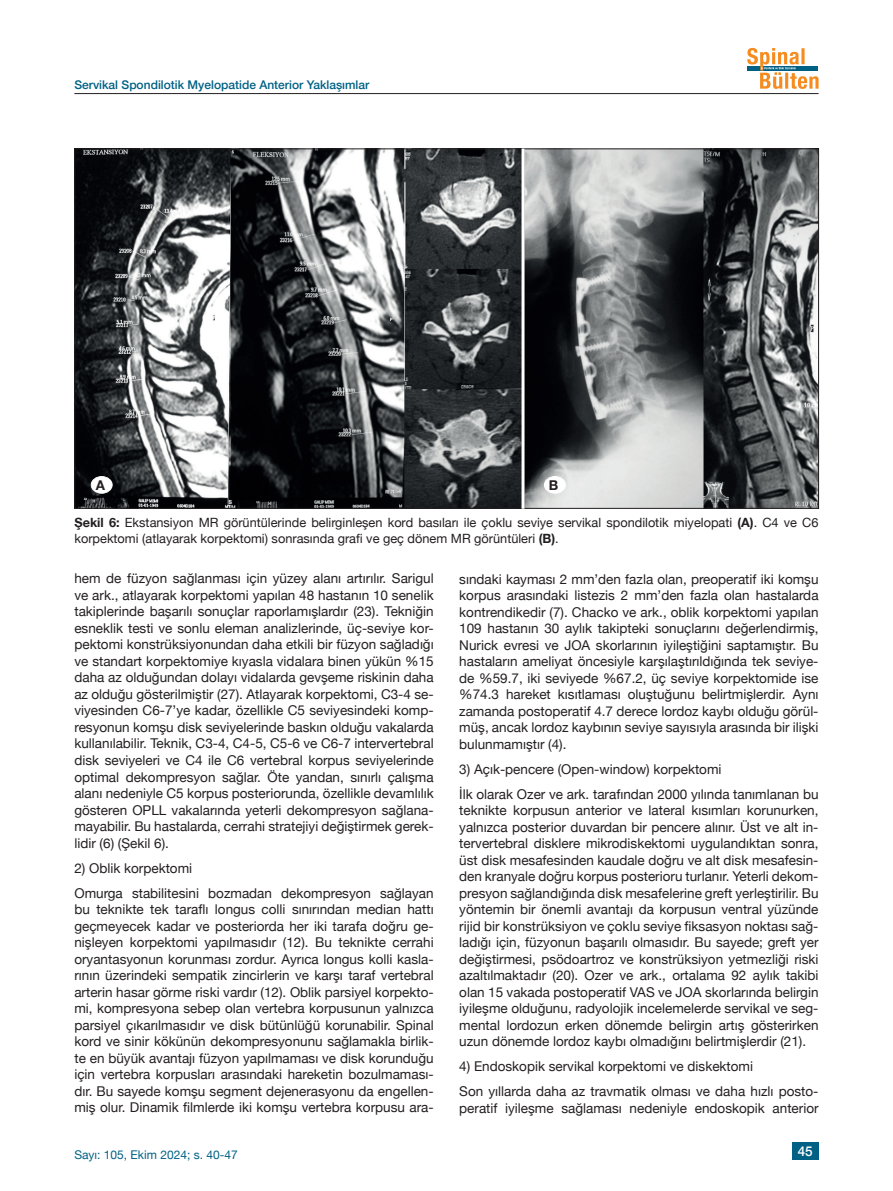
<style>
.page{position:relative;width:893px;height:1191px;background:#fff}
.page>*{position:absolute;margin:0;border:0;box-sizing:border-box;transform-origin:0 0}
.t1{font:13.5px/16.5px "Helvetica Neue";color:#231f20;text-align:justify}
.t2{font:500 13.5px "Helvetica Neue";color:#fff}
.t3{font:700 13.5px "Helvetica Neue";color:#231f20}
.t4{font:12.75px/15.8px "Helvetica Neue";color:#231f20}
.t5{font:500 12px "Helvetica Neue";color:#006185}
.t6{font:12px "Helvetica Neue";color:#006185}
.s1{font-weight:700}
</style>
<div class="page">
<svg style="left:747px;top:48px;width:72px;height:41px"></svg>
<hr style="left:74px;top:93px;width:745px;height:1px;background:#231f20">
<div style="left:792px;top:1141px;width:27px;height:18px;background:#006185"></div>
<img style="left:76px;top:150px;width:741px;height:357px">
<div style="left:91px;top:476px;width:21px;height:17px;background:#fff;border-radius:50%"></div>
<div style="left:91px;top:476px;width:21px;height:17px;border:1px solid #fff;border-radius:50%"></div>
<div style="left:544px;top:476px;width:21px;height:17px;background:#fff;border-radius:50%"></div>
<div style="left:544px;top:476px;width:22px;height:17px;border:1px solid #fff;border-radius:50%"></div>
<hr style="left:521px;top:148px;width:3px;height:361px;background:#fff">
<p class="t5" style="left:74px;top:75px;width:297px">Servikal Spondilotik Myelopatide Anterior Yaklaşımlar</p>
<p class="t3" style="left:96px;top:474px;width:11px">A</p>
<p class="t3" style="left:549px;top:474px;width:11px">B</p>
<p class="t4" style="left:74px;top:515px;width:746px"><span class="s1">Şekil 6:</span> Ekstansiyon MR görüntülerinde belirginleşen kord basıları ile çoklu seviye servikal spondilotik miyelopati <span class="s1">(A)</span>. C4 ve C6 korpektomi (atlayarak korpektomi) sonrasında grafi ve geç dönem MR görüntüleri <span class="s1">(B)</span>.</p>
<p class="t1" style="left:74px;top:571px;width:361px">hem de füzyon sağlanması için yüzey alanı artırılır. Sarigul ve ark., atlayarak korpektomi yapılan 48 hastanın 10 senelik takiplerinde başarılı sonuçlar raporlamışlardır (23). Tekniğin esneklik testi ve sonlu eleman analizlerinde, üç-seviye kor&shy;pektomi konstrüksiyonundan daha etkili bir füzyon sağladığı ve standart korpektomiye kıyasla vidalara binen yükün %15 daha az olduğundan dolayı vidalarda gevşeme riskinin daha az olduğu gösterilmiştir (27). Atlayarak korpektomi, C3-4 se&shy;viyesinden C6-7’ye kadar, özellikle C5 seviyesindeki komp&shy;resyonun komşu disk seviyelerinde baskın olduğu vakalarda kullanılabilir. Teknik, C3-4, C4-5, C5-6 ve C6-7 intervertebral disk seviyeleri ve C4 ile C6 vertebral korpus seviyelerinde optimal dekompresyon sağlar. Öte yandan, sınırlı çalışma alanı nedeniyle C5 korpus posteriorunda, özellikle devamlılık gösteren OPLL vakalarında yeterli dekompresyon sağlana&shy;mayabilir. Bu hastalarda, cerrahi stratejiyi değiştirmek gerek&shy;lidir (6) (Şekil 6).</p>
<p class="t1" style="left:74px;top:856px;width:361px;line-height:25px">2) Oblik korpektomi<br>Omurga stabilitesini bozmadan dekompresyon sağlayan</p>
<p class="t1" style="left:74px;top:901px;width:361px">bu teknikte tek taraflı longus colli sınırından median hattı geçmeyecek kadar ve posteriorda her iki tarafa doğru ge&shy;nişleyen korpektomi yapılmasıdır (12). Bu teknikte cerrahi oryantasyonun korunması zordur. Ayrıca longus kolli kasla&shy;rının üzerindeki sempatik zincirlerin ve karşı taraf vertebral arterin hasar görme riski vardır (12). Oblik parsiyel korpekto&shy;mi, kompresyona sebep olan vertebra korpusunun yalnızca parsiyel çıkarılmasıdır ve disk bütünlüğü korunabilir. Spinal kord ve sinir kökünün dekompresyonunu sağlamakla birlik&shy;te en büyük avantajı füzyon yapılmaması ve disk korunduğu için vertebra korpusları arasındaki hareketin bozulmaması&shy;dır. Bu sayede komşu segment dejenerasyonu da engellen&shy;miş olur. Dinamik filmlerde iki komşu vertebra korpusu ara-</p>
<p class="t1" style="left:459px;top:571px;width:361px">sındaki kayması 2 mm’den fazla olan, preoperatif iki komşu korpus arasındaki listezis 2 mm’den fazla olan hastalarda kontrendikedir (7). Chacko ve ark., oblik korpektomi yapılan 109 hastanın 30 aylık takipteki sonuçlarını değerlendirmiş, Nurick evresi ve JOA skorlarının iyileştiğini saptamıştır. Bu hastaların ameliyat öncesiyle karşılaştırıldığında tek seviye&shy;de %59.7, iki seviyede %67.2, üç seviye korpektomide ise %74.3 hareket kısıtlaması oluştuğunu belirtmişlerdir. Aynı zamanda postoperatif 4.7 derece lordoz kaybı olduğu görül&shy;müş, ancak lordoz kaybının seviye sayısıyla arasında bir ilişki bulunmamıştır (4).</p>
<p class="t1" style="left:459px;top:757px;width:361px;line-height:25px">3) Açık-pencere (Open-window) korpektomi<br>İlk olarak Ozer ve ark. tarafından 2000 yılında tanımlanan bu</p>
<p class="t1" style="left:459px;top:803px;width:361px">teknikte korpusun anterior ve lateral kısımları korunurken, yalnızca posterior duvardan bir pencere alınır. Üst ve alt in&shy;tervertebral disklere mikrodiskektomi uygulandıktan sonra, üst disk mesafesinden kaudale doğru ve alt disk mesafesin&shy;den kranyale doğru korpus posterioru turlanır. Yeterli dekom&shy;presyon sağlandığında disk mesafelerine greft yerleştirilir. Bu yöntemin bir önemli avantajı da korpusun ventral yüzünde rijid bir konstrüksiyon ve çoklu seviye fiksasyon noktası sağ&shy;ladığı için, füzyonun başarılı olmasıdır. Bu sayede; greft yer değiştirmesi, psödoartroz ve konstrüksiyon yetmezliği riski azaltılmaktadır (20). Ozer ve ark., ortalama 92 aylık takibi olan 15 vakada postoperatif VAS ve JOA skorlarında belirgin iyileşme olduğunu, radyolojik incelemelerde servikal ve seg&shy;mental lordozun erken dönemde belirgin artış gösterirken uzun dönemde lordoz kaybı olmadığını belirtmişlerdir (21).</p>
<p class="t1" style="left:459px;top:1054px;width:361px;line-height:25px">4) Endoskopik servikal korpektomi ve diskektomi<br>Son yıllarda daha az travmatik olması ve daha hızlı posto-</p>
<p class="t1" style="left:459px;top:1100px;width:361px">peratif iyileşme sağlaması nedeniyle endoskopik anterior</p>
<p class="t6" style="left:74px;top:1146px;width:165px">Sayı: 105, Ekim 2024; s. 40-47</p>
<p class="t2" style="left:798px;top:1140px;width:17px">45</p>
</div>
